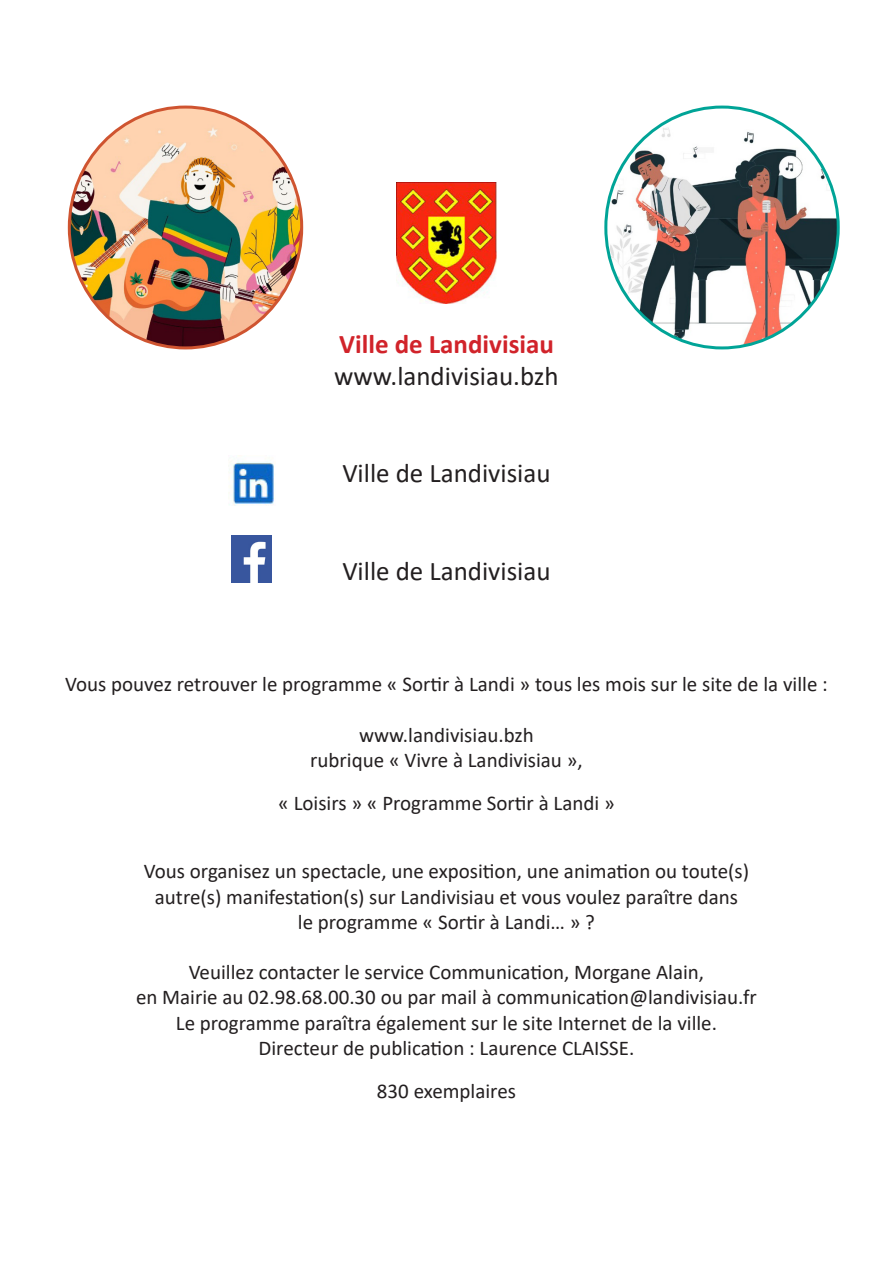
<style>
.page{position:relative;width:893px;height:1263px;background:#fff}
.page>*{position:absolute;margin:0;border:0;box-sizing:border-box;transform-origin:0 0}
.Texte_corps{font:27px "Calibri";color:#231f20}
.Texte_titre{font:700 27px "Calibri";color:#d1232a}
.Texte_corps-2{font:21px "Calibri";color:#231f20}
</style>
<div class="page">
<img style="left:397px;top:183px;width:99px;height:121px">
<img style="left:228px;top:460px;width:46px;height:45px">
<img style="left:232px;top:536px;width:40px;height:47px">
<img style="left:69px;top:107px;width:233px;height:241px">
<img style="left:606px;top:107px;width:232px;height:241px">
<p class="Texte_titre" style="left:339px;top:325px;width:216px">Ville de Landivisiau</p>
<p class="Texte_corps" style="left:334px;top:357px;width:226px">www.landivisiau.bzh</p>
<p class="Texte_corps" style="left:342px;top:455px;width:210px">Ville de Landivisiau</p>
<p class="Texte_corps" style="left:342px;top:552px;width:210px">Ville de Landivisiau</p>
<p class="Texte_corps-2" style="left:65px;top:670px;width:764px">Vous pouvez retrouver le programme « Sortir à Landi » tous les mois sur le site de la ville :</p>
<p class="Texte_corps-2" style="left:359px;top:720px;width:176px">www.landivisiau.bzh</p>
<p class="Texte_corps-2" style="left:310px;top:745px;width:274px">rubrique « Vivre à Landivisiau »,</p>
<p class="Texte_corps-2" style="left:278px;top:788px;width:338px">« Loisirs » « Programme Sortir à Landi »</p>
<p class="Texte_corps-2" style="left:144px;top:857px;width:607px">Vous organisez un spectacle, une exposition, une animation ou toute(s)</p>
<p class="Texte_corps-2" style="left:155px;top:882px;width:585px">autre(s) manifestation(s) sur Landivisiau et vous voulez paraître dans</p>
<p class="Texte_corps-2" style="left:298px;top:907px;width:299px">le programme « Sortir à Landi… » ?</p>
<p class="Texte_corps-2" style="left:189px;top:958px;width:517px">Veuillez contacter le service Communication, Morgane Alain,</p>
<p class="Texte_corps-2" style="left:136px;top:983px;width:622px">en Mairie au 02.98.68.00.30 ou par mail à communication@landivisiau.fr</p>
<p class="Texte_corps-2" style="left:176px;top:1008px;width:543px">Le programme paraîtra également sur le site Internet de la ville.</p>
<p class="Texte_corps-2" style="left:259px;top:1033px;width:377px">Directeur de publication : Laurence CLAISSE.</p>
<p class="Texte_corps-2" style="left:377px;top:1076px;width:141px">830 exemplaires</p>
</div>
